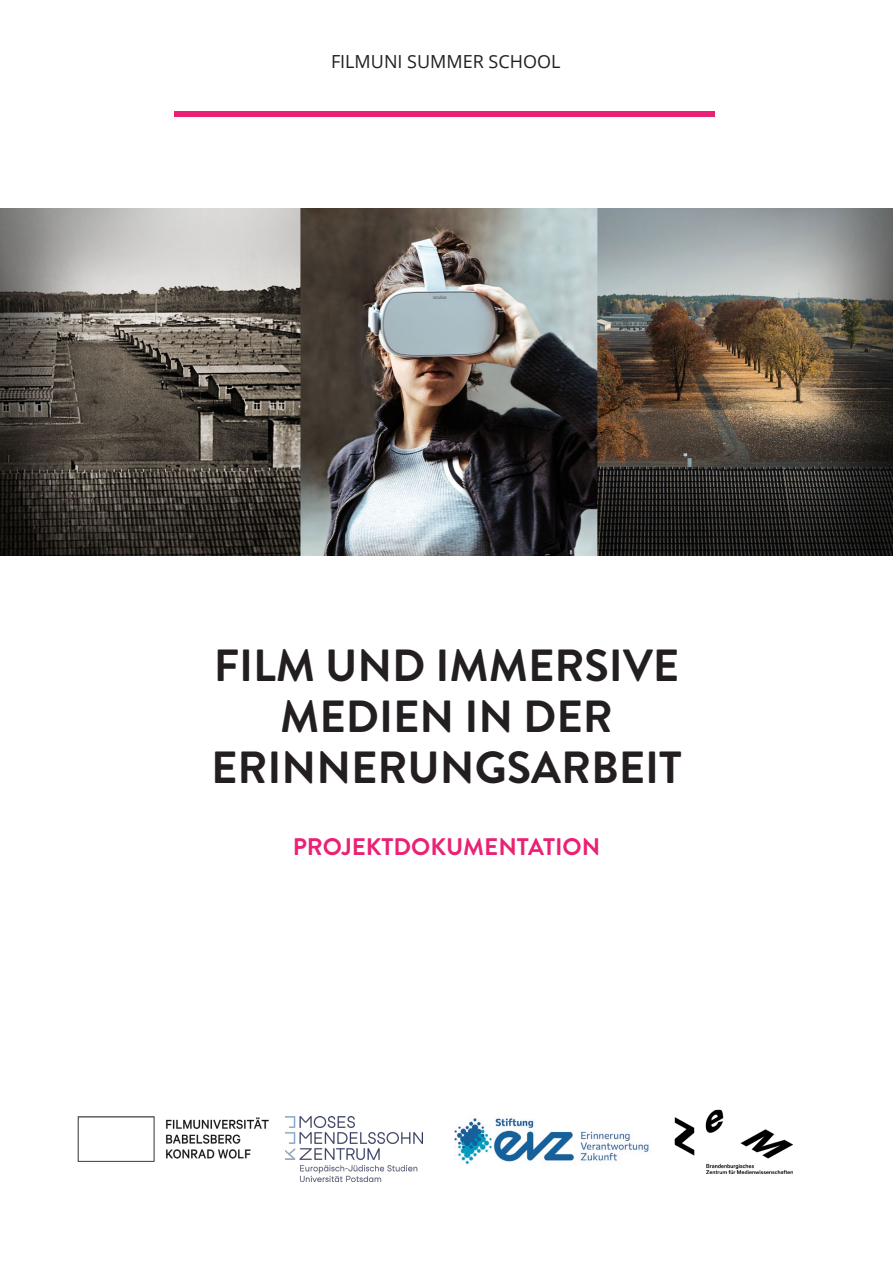
<style>
.page{position:relative;width:893px;height:1263px;background:#fff}
.page>*{position:absolute;margin:0;border:0;box-sizing:border-box;transform-origin:0 0}
.t1{font:700 45px/51px "Brandon Grotesque";color:#231f20;text-align:center}
.t2{font:700 24px "Brandon Grotesque";color:#ea2275}
.t3{font:18px "Open Sans";color:#231f20}
</style>
<div class="page">
<div style="left:174px;top:111px;width:540px;height:5px;background:#ea2275"></div>
<img style="left:0;top:208px;width:893px;height:348px">
<img style="left:285px;top:1116px;width:137px;height:65px">
<img style="left:674px;top:1110px;width:119px;height:64px">
<img style="left:454px;top:1118px;width:195px;height:47px">
<img style="left:77px;top:1116px;width:192px;height:46px">
<p class="t3" style="left:331px;top:49px;width:231px">FILMUNI SUMMER SCHOOL</p>
<p class="t1" style="left:211px;top:640px;width:472px">FILM UND IMMERSIVE<br>MEDIEN IN DER<br>ERINNERUNGSARBEIT</p>
<p class="t2" style="left:293px;top:829px;width:309px">PROJEKTDOKUMENTATION</p>
</div>
